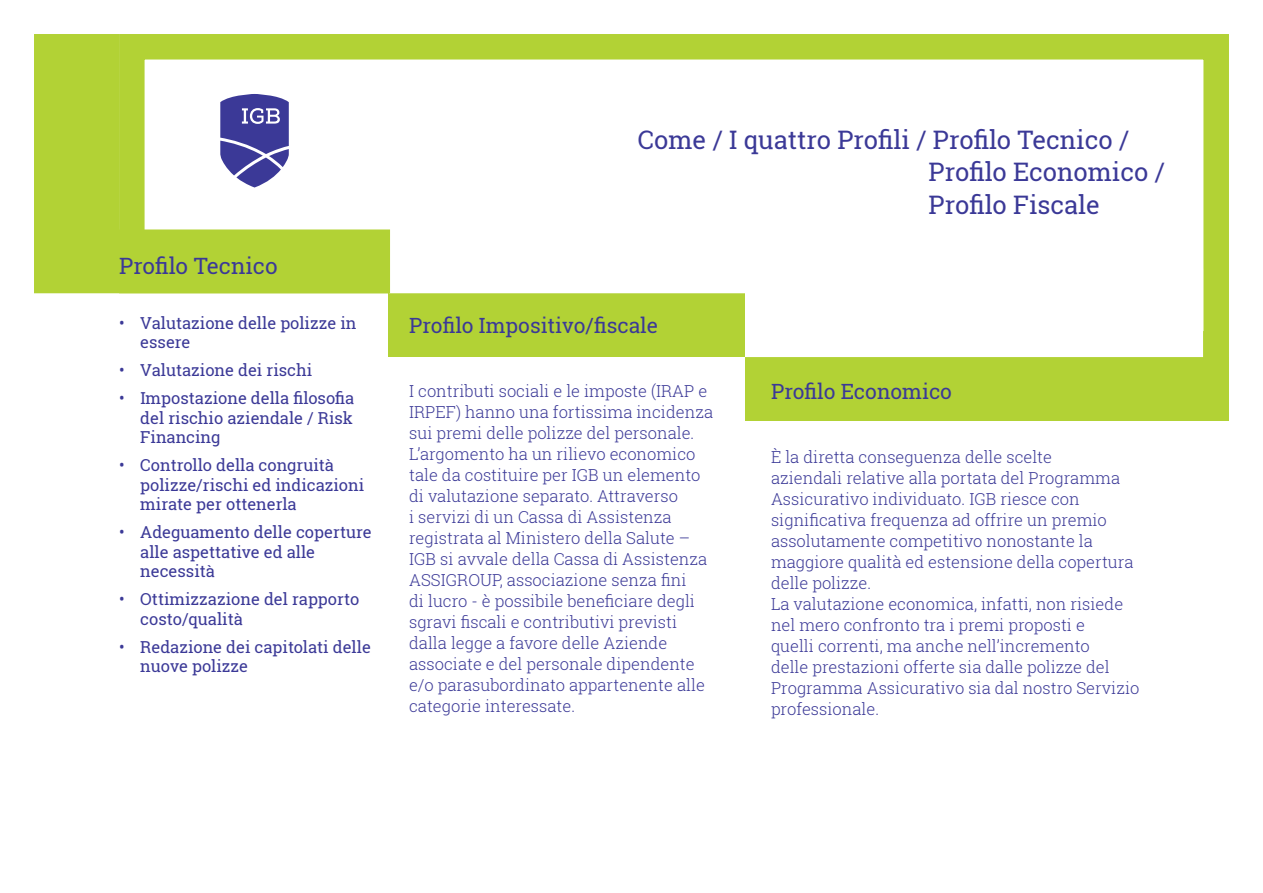
<style>
.page{position:relative;width:1263px;height:893px;background:#fff}
.page>*{position:absolute;margin:0;border:0;box-sizing:border-box;transform-origin:0 0}
.t1{font:25.5px/33px "Roboto Slab";color:#3b3997}
.t2{font:22.5px "Roboto Slab";color:#3b3997}
.t3{font:21px "Roboto Slab";color:#3b3997}
.t4{font:300 16.5px/21px "Roboto Slab";color:#3b3997}
.t5{font:16.5px/19.5px "Roboto Slab";color:#3b3997}
</style>
<div class="page">
<svg style="left:106px;top:34px;width:1123px;height:323px"></svg>
<div style="left:745px;top:357px;width:484px;height:64px;background:#b2d235"></div>
<svg style="left:389px;top:220px;width:814px;height:137px"></svg>
<svg style="left:34px;top:34px;width:356px;height:259px;fill:#b2d235"></svg>
<h2 class="t2" style="left:119px;top:250px;width:160px">Profilo Tecnico</h2>
<p class="t5" style="left:140px;top:313px;width:218px;text-indent:-21px">• Valutazione delle polizze in essere</p>
<p class="t5" style="left:119px;top:360px;width:195px">• Valutazione dei rischi</p>
<p class="t5" style="left:140px;top:388px;width:216px;text-align:justify;text-indent:-21px">• Impostazione della filosofia del rischio aziendale / Risk Financing</p>
<p class="t5" style="left:140px;top:455px;width:225px;text-indent:-21px">• Controllo della congruità polizze/rischi ed indicazioni mirate per ottenerla</p>
<p class="t5" style="left:140px;top:522px;width:233px;text-indent:-21px">• Adeguamento delle coperture alle aspettative ed alle necessità</p>
<p class="t5" style="left:140px;top:589px;width:221px;text-indent:-21px">• Ottimizzazione del rapporto costo/qualità</p>
<p class="t5" style="left:140px;top:637px;width:232px;text-indent:-21px">• Redazione dei capitolati delle nuove polizze</p>
<h1 class="t1" style="left:638px;top:123px;width:493px">Come / I quattro Profili / Profilo Tecnico /</h1>
<p class="t3" style="left:409px;top:311px;width:251px">Profilo Impositivo/fiscale</p>
<h1 class="t1" style="left:928px;top:155px;width:238px">Profilo Economico /<br>Profilo Fiscale</h1>
<p class="t4" style="left:409px;top:380px;width:306px">I contributi sociali e le imposte (IRAP e IRPEF) hanno una fortissima incidenza sui premi delle polizze del personale.<br>L’argomento ha un rilievo economico tale da costituire per IGB un elemento di valutazione separato. Attraverso<br>i servizi di un Cassa di Assistenza registrata al Ministero della Salute – IGB si avvale della Cassa di Assistenza ASSIGROUP, associazione senza fini<br>di lucro - è possibile beneficiare degli sgravi fiscali e contributivi previsti dalla legge a favore delle Aziende associate e del personale dipendente e/o parasubordinato appartenente alle categorie interessate.</p>
<p class="t3" style="left:771px;top:377px;width:183px">Profilo Economico</p>
<p class="t4" style="left:771px;top:446px;width:370px">È la diretta conseguenza delle scelte<br>aziendali relative alla portata del Programma Assicurativo individuato. IGB riesce con significativa frequenza ad offrire un premio assolutamente competitivo nonostante la maggiore qualità ed estensione della copertura delle polizze.<br>La valutazione economica, infatti, non risiede nel mero confronto tra i premi proposti e<br>quelli correnti, ma anche nell’incremento<br>delle prestazioni offerte sia dalle polizze del Programma Assicurativo sia dal nostro Servizio professionale.</p>
</div>
